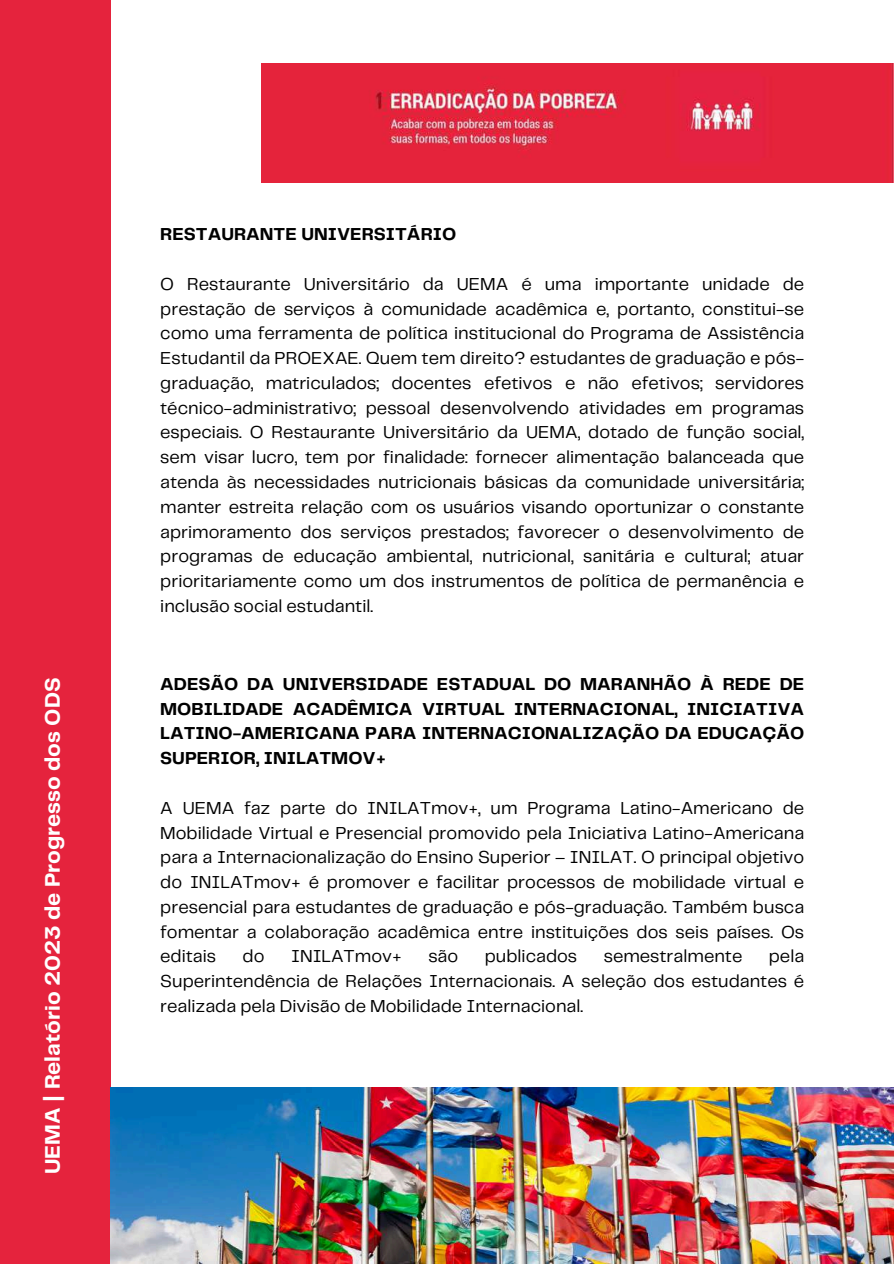
<style>
.page{position:relative;width:894px;height:1264px;background:#fff}
.page>*{position:absolute;margin:0;border:0;box-sizing:border-box;transform-origin:0 0}
.t1{font:700 21.9px "Telegraf";color:#fff}
.t2{font:18px/24.8px "Telegraf";color:#000;text-align:justify}
.t3{font:700 18px/24.8px "Telegraf";color:#000;text-align:justify}
</style>
<div class="page">
<div style="left:0;top:0;width:110px;height:1263px;background:#e5233d"></div>
<img style="left:262px;top:64px;width:631px;height:119px">
<img style="left:110px;top:1087px;width:783px;height:176px">
<p class="t3" style="left:160px;top:223px;width:297px">RESTAURANTE UNIVERSITÁRIO</p>
<p class="t2" style="left:160px;top:272px;width:645px">O Restaurante Universitário da UEMA é uma importante unidade de prestação de serviços à comunidade acadêmica e, portanto, constitui-se como uma ferramenta de política institucional do Programa de Assistência Estudantil da PROEXAE. Quem tem direito? estudantes de graduação e pós&shy;graduação, matriculados; docentes efetivos e não efetivos; servidores técnico-administrativo; pessoal desenvolvendo atividades em programas especiais. O Restaurante Universitário da UEMA, dotado de função social, sem visar lucro, tem por finalidade: fornecer alimentação balanceada que atenda às necessidades nutricionais básicas da comunidade universitária; manter estreita relação com os usuários visando oportunizar o constante aprimoramento dos serviços prestados; favorecer o desenvolvimento de programas de educação ambiental, nutricional, sanitária e cultural; atuar prioritariamente como um dos instrumentos de política de permanência e inclusão social estudantil.</p>
<p class="t1" style="left:43px;top:1174px;width:498px;rotate:-90deg">UEMA | Relatório 2023 de Progresso dos ODS</p>
<p class="t3" style="left:160px;top:672px;width:645px">ADESÃO DA UNIVERSIDADE ESTADUAL DO MARANHÃO À REDE DE MOBILIDADE ACADÊMICA VIRTUAL INTERNACIONAL, INICIATIVA LATINO-AMERICANA PARA INTERNACIONALIZAÇÃO DA EDUCAÇÃO SUPERIOR, INILATMOV+</p>
<p class="t2" style="left:160px;top:796px;width:645px">A UEMA faz parte do INILATmov+, um Programa Latino-Americano de Mobilidade Virtual e Presencial promovido pela Iniciativa Latino-Americana para a Internacionalização do Ensino Superior – INILAT. O principal objetivo do INILATmov+ é promover e facilitar processos de mobilidade virtual e presencial para estudantes de graduação e pós-graduação. Também busca fomentar a colaboração acadêmica entre instituições dos seis países. Os editais</p>
<p class="t2" style="left:160px;top:944px;width:645px;text-indent:608px">pela Superintendência de Relações Internacionais. A seleção dos estudantes é realizada pela Divisão de Mobilidade Internacional.</p>
<p class="t2" style="left:242px;top:944px;width:23px">do</p>
<p class="t2" style="left:291px;top:944px;width:112px">INILATmov+</p>
<p class="t2" style="left:428px;top:944px;width:31px">são</p>
<p class="t2" style="left:484px;top:944px;width:94px">publicados</p>
<p class="t2" style="left:603px;top:944px;width:140px">semestralmente</p>
</div>
